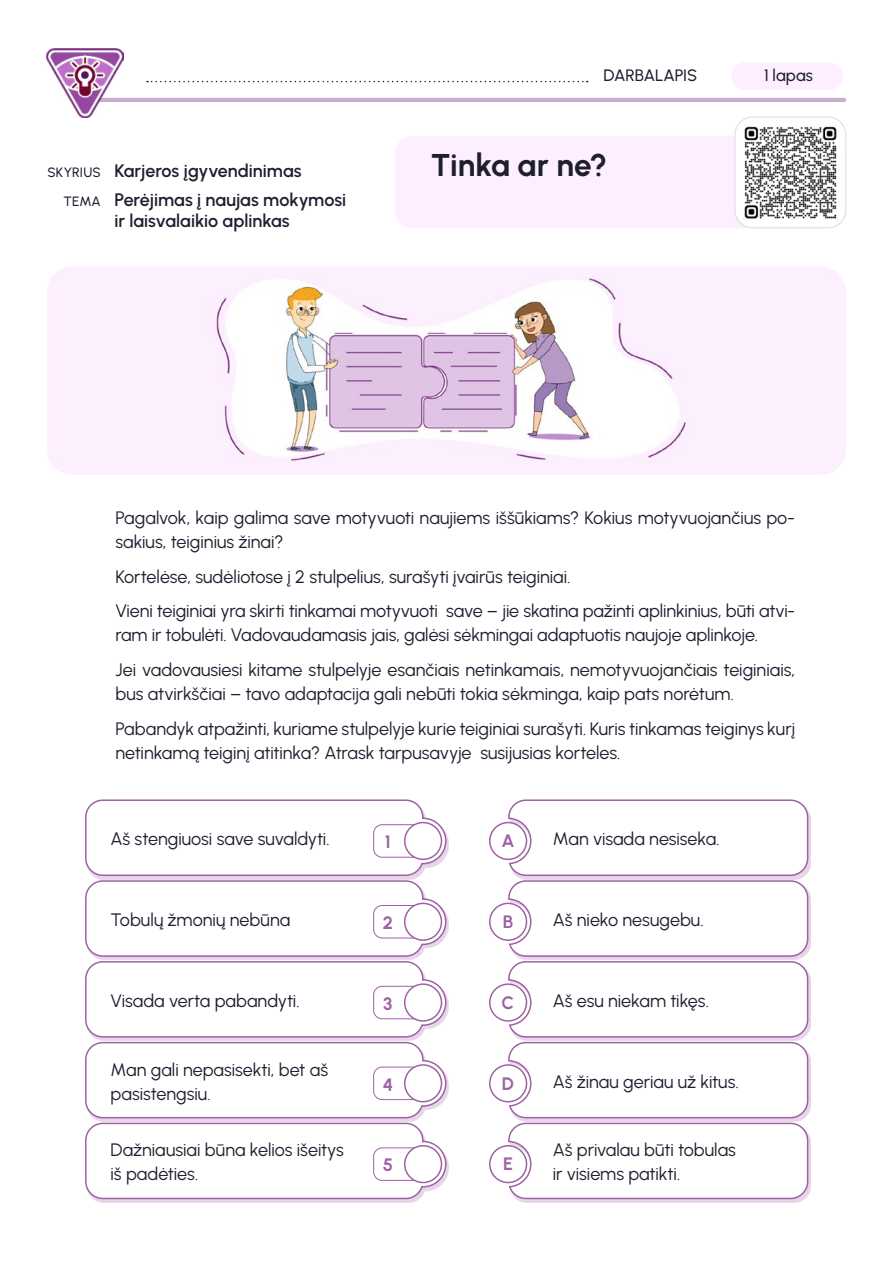
<style>
.page{position:relative;width:893px;height:1263px;background:#fff}
.page>*{position:absolute;margin:0;border:0;box-sizing:border-box;transform-origin:0 0}
.t1{font:700 31.5px "Urbanist";color:#1d1f2f}
.t2{font:18px/24px "Urbanist";letter-spacing:-.005em;color:#1d1f2f}
.t3{font:600 18px/29.5px "Urbanist";color:#1d1f2f}
.t4{font:700 18px "Urbanist";color:#9e61a4}
.t5{font:500 16.5px "Urbanist";color:#1d1f2f}
.s1{font-weight:500;font-size:13.5px}
</style>
<div class="page">
<div style="left:395px;top:136px;width:451px;height:92px;background:#fdefff;border-radius:18px"></div>
<div style="left:735px;top:117px;width:111px;height:111px;background:#fff;border-radius:18px"></div>
<div style="left:735px;top:117px;width:111px;height:111px;border:1px solid #ddd;border-radius:18px"></div>
<hr style="left:89px;top:98px;width:757px;height:4px;background:#cbabcf;border-radius:2px">
<div style="left:731px;top:63px;width:112px;height:27px;background:#fdefff;border-radius:14px"></div>
<svg style="left:147px;top:81px;width:441px;height:1px"></svg>
<img style="left:47px;top:49px;width:76px;height:69px">
<img style="left:48px;top:267px;width:798px;height:208px">
<div style="left:87px;top:1125px;width:362px;height:77px;background:#7d2d86;opacity:.2"></div>
<div style="left:510px;top:1125px;width:301px;height:77px;background:#7d2d86;opacity:.2"></div>
<div style="left:489px;top:1145px;width:38px;height:38px;border:2px solid #9e61a4;border-radius:50%"></div>
<div style="left:489px;top:1064px;width:38px;height:38px;border:2px solid #9e61a4;border-radius:50%"></div>
<div style="left:489px;top:983px;width:38px;height:39px;border:2px solid #9e61a4;border-radius:50%"></div>
<div style="left:489px;top:903px;width:38px;height:38px;border:2px solid #9e61a4;border-radius:50%"></div>
<svg style="left:85px;top:799px;width:362px;height:401px"></svg>
<div style="left:374px;top:825px;width:57px;height:32px;background:#fff;border-radius:9px"></div>
<div style="left:373px;top:824px;width:58px;height:33px;border:1px solid #9e61a4;border-radius:9px"></div>
<div style="left:405px;top:822px;width:36px;height:37px;background:#fff;border-radius:50%"></div>
<div style="left:404px;top:822px;width:38px;height:38px;border:2px solid #9e61a4;border-radius:50%"></div>
<svg style="left:507px;top:799px;width:302px;height:401px"></svg>
<div style="left:490px;top:822px;width:36px;height:37px;background:#fff;border-radius:50%"></div>
<div style="left:489px;top:822px;width:38px;height:38px;border:2px solid #9e61a4;border-radius:50%"></div>
<img style="left:743px;top:125px;width:95px;height:95px">
<p class="t3" style="left:64px;top:155px;width:284px;text-indent:-16px"><span class="s1">SKYRIUS</span> Karjeros įgyvendinimas<br><span class="s1">TEMA</span> Perėjimas į naujas mokymosi</p>
<p class="t3" style="left:114px;top:205px;width:177px">ir laisvalaikio aplinkas</p>
<p class="t5" style="left:604px;top:64px;width:95px">DARBALAPIS</p>
<p class="t5" style="left:764px;top:64px;width:50px">1 lapas</p>
<h1 class="t1" style="left:431px;top:144px;width:178px">Tinka ar ne?</h1>
<p class="t2" style="left:115px;top:505px;width:681px">Pagalvok, kaip galima save motyvuoti naujiems iššūkiams? Kokius motyvuojančius po&shy;sakius, teiginius žinai?</p>
<p class="t2" style="left:115px;top:558px;width:681px;line-height:34.7px">Kortelėse, sudėliotose į 2 stulpelius, surašyti įvairūs teiginiai.<br>Vieni teiginiai yra skirti tinkamai motyvuoti save – jie skatina pažinti aplinkinius, būti atvi-</p>
<p class="t2" style="left:115px;top:617px;width:681px;line-height:34.7px">ram ir tobulėti. Vadovaudamasis jais, galėsi sėkmingai adaptuotis naujoje aplinkoje.<br>Jei vadovausiesi kitame stulpelyje esančiais netinkamais, nemotyvuojančiais teiginiais,</p>
<p class="t2" style="left:115px;top:676px;width:681px;line-height:34.7px">bus atvirkščiai – tavo adaptacija gali nebūti tokia sėkminga, kaip pats norėtum.<br>Pabandyk atpažinti, kuriame stulpelyje kurie teiginiai surašyti. Kuris tinkamas teiginys kurį</p>
<p class="t2" style="left:115px;top:740px;width:507px">netinkamą teiginį atitinka? Atrask tarpusavyje susijusias korteles.</p>
<p class="t2" style="left:111px;top:826px;width:221px">Aš stengiuosi save suvaldyti.</p>
<p class="t4" style="left:385px;top:829px;width:7px">1</p>
<p class="t4" style="left:501px;top:828px;width:15px">A</p>
<p class="t2" style="left:553px;top:826px;width:168px">Man visada nesiseka.</p>
<p class="t2" style="left:111px;top:907px;width:181px">Tobulų žmonių nebūna</p>
<p class="t4" style="left:383px;top:910px;width:12px">2</p>
<p class="t4" style="left:503px;top:909px;width:12px">B</p>
<p class="t2" style="left:553px;top:907px;width:152px">Aš nieko nesugebu.</p>
<p class="t2" style="left:111px;top:988px;width:191px">Visada verta pabandyti.</p>
<p class="t4" style="left:383px;top:991px;width:11px">3</p>
<p class="t4" style="left:502px;top:990px;width:14px">C</p>
<p class="t2" style="left:553px;top:988px;width:158px">Aš esu niekam tikęs.</p>
<p class="t2" style="left:111px;top:1057px;width:219px">Man gali nepasisekti, bet aš pasistengsiu.</p>
<p class="t2" style="left:553px;top:1069px;width:188px">Aš žinau geriau už kitus.</p>
<p class="t4" style="left:383px;top:1072px;width:12px">4</p>
<p class="t4" style="left:502px;top:1071px;width:14px">D</p>
<p class="t2" style="left:111px;top:1137px;width:235px">Dažniausiai būna kelios išeitys iš padėties.</p>
<p class="t2" style="left:553px;top:1137px;width:185px">Aš privalau būti tobulas ir visiems patikti.</p>
<p class="t4" style="left:383px;top:1152px;width:12px">5</p>
<p class="t4" style="left:503px;top:1152px;width:11px">E</p>
</div>
